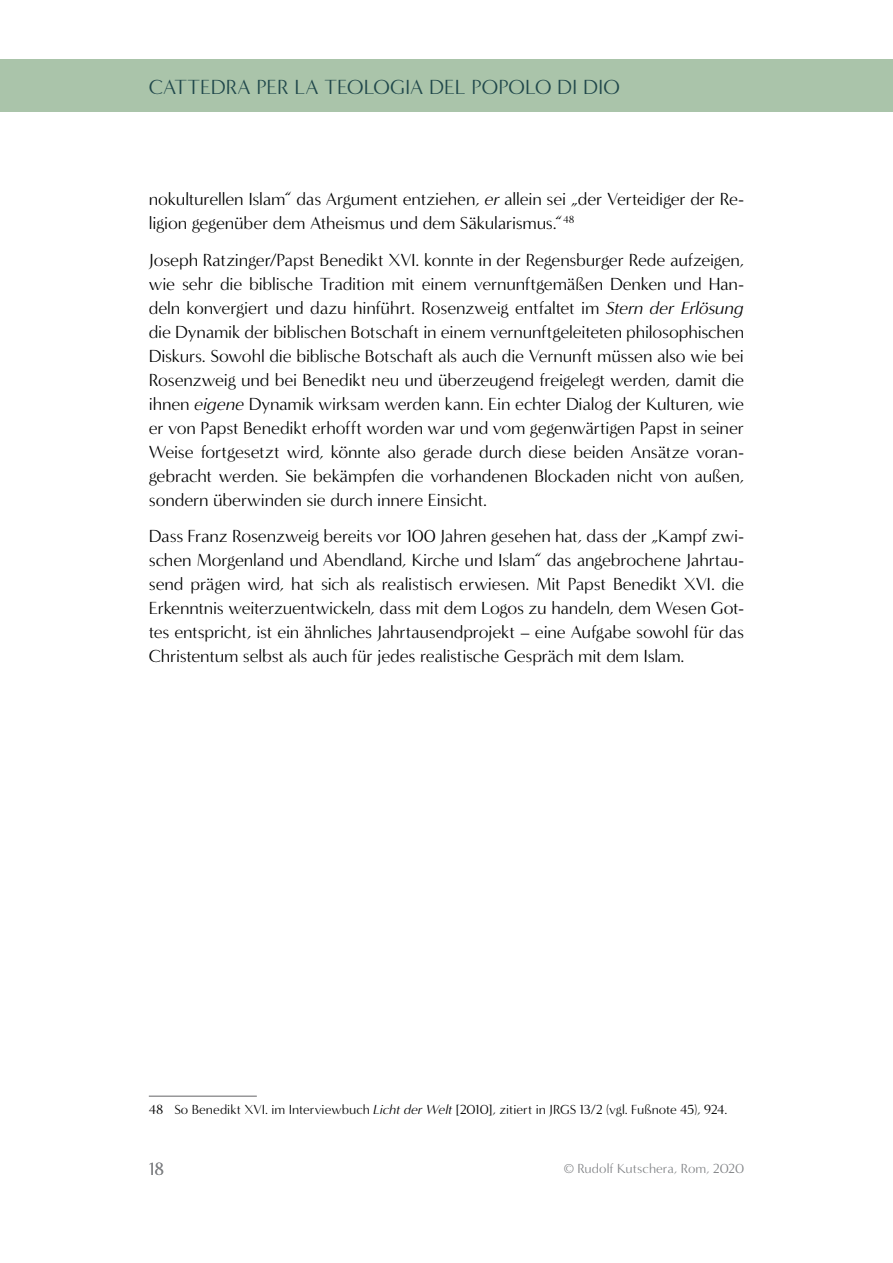
<style>
.page{position:relative;width:893px;height:1263px;background:#fff}
.page>*{position:absolute;margin:0;border:0;box-sizing:border-box;transform-origin:0 0}
.t1{font:21px "Minerva Modern";color:#20484b}
.t2{font:18px/24px "Minerva Modern";letter-spacing:-.015em;color:#000;text-align:justify}
.t3{font:18px "Minerva Modern";color:#808285}
.t4{font:13.5px "Minerva Modern";letter-spacing:-.005em;color:#000}
.t5{font:13.5px "Minerva Modern";letter-spacing:-.01em;color:#808285}
.s1{font-style:italic}
</style>
<div class="page">
<div style="left:0;top:60px;width:893px;height:52px;background:#aac4aa"></div>
<hr style="left:149px;top:1096px;width:108px;height:1px;background:#636466">
<p class="t1" style="left:149px;top:74px;width:473px">cattedra per la teologia del popolo di dio</p>
<p class="t2" style="left:149px;top:187px;width:597px">nokulturellen Islam“ das Argument entziehen, <span class="s1">er</span> allein sei „der Verteidiger der Re&shy;ligion gegenüber dem Atheismus und dem Säkularismus.“<sup>48</sup></p>
<p class="t2" style="left:149px;top:248px;width:597px">Joseph Ratzinger/Papst Benedikt XVI. konnte in der Regensburger Rede aufzeigen, wie sehr die biblische Tradition mit einem vernunftgemäßen Denken und Han&shy;deln konvergiert und dazu hinführt. Rosenzweig entfaltet im <span class="s1">Stern der Erlösung </span>die Dynamik der biblischen Botschaft in einem vernunftgeleiteten philosophischen Diskurs. Sowohl die biblische Botschaft als auch die Vernunft müssen also wie bei Rosenzweig und bei Benedikt neu und überzeugend freigelegt werden, damit die ihnen <span class="s1">eigene</span> Dynamik wirksam werden kann. Ein echter Dialog der Kulturen, wie er von Papst Benedikt erhofft worden war und vom gegenwärtigen Papst in seiner Weise fortgesetzt wird, könnte also gerade durch diese beiden Ansätze voran&shy;gebracht werden. Sie bekämpfen die vorhandenen Blockaden nicht von außen, sondern überwinden sie durch innere Einsicht.</p>
<p class="t2" style="left:149px;top:524px;width:597px">Dass Franz Rosenzweig bereits vor 100 Jahren gesehen hat, dass der „Kampf zwi&shy;schen Morgenland und Abendland, Kirche und Islam“ das angebrochene Jahrtau&shy;send prägen wird, hat sich als realistisch erwiesen. Mit Papst Benedikt XVI. die Erkenntnis weiterzuentwickeln, dass mit dem Logos zu handeln, dem Wesen Got&shy;tes entspricht, ist ein ähnliches Jahrtausendprojekt – eine Aufgabe sowohl für das Christentum selbst als auch für jedes realistische Gespräch mit dem Islam.</p>
<p class="t4" style="left:149px;top:1102px;width:580px">48 So Benedikt XVI. im Interviewbuch <span class="s1">Licht der Welt</span> [2010], zitiert in JRGS 13/2 (vgl. Fußnote 45), 924.</p>
<p class="t3" style="left:149px;top:1159px;width:17px">18</p>
<p class="t5" style="left:564px;top:1161px;width:182px">© Rudolf Kutschera, Rom, 2020</p>
</div>
